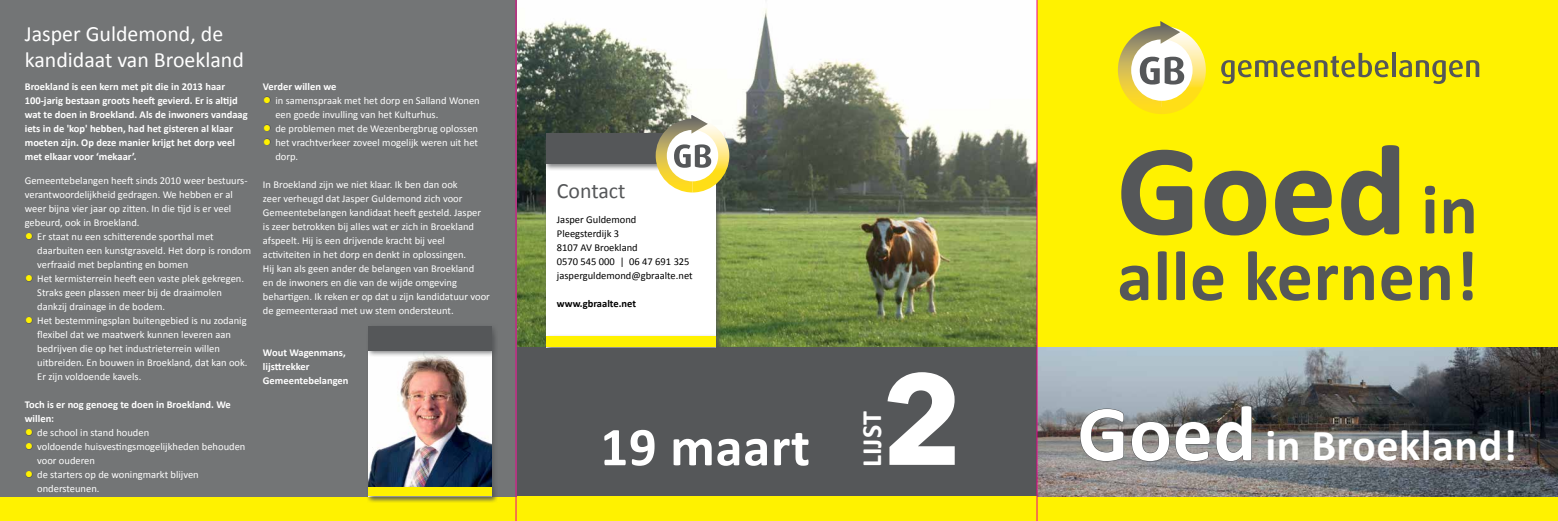
<style>
.page{position:relative;width:1558px;height:521px;background:#fff}
.page>*{position:absolute;margin:0;border:0;box-sizing:border-box;transform-origin:0 0}
.t1{font:700 128.62px "Calibri";color:#555759}
.t2{font:700 127.4px "Avenir Next";color:#fff}
.t3{font:700 71.58px "Calibri";letter-spacing:.01em;color:#555759}
.t4{font:700 54.95px "Calibri";letter-spacing:.01em;color:#fff}
.t5{font:700 44.27px "Calibri";letter-spacing:.01em;color:#fff}
.t6{font:700 28px "Calibri";letter-spacing:.01em;color:#fff}
.t7{font:21.88px/25.4px "Calibri";color:#fff}
.t8{font:21.88px "Calibri";color:#555759}
.t9{font:10.5px/14px "Calibri";color:#fff}
.t10{font:700 10.5px/14px "Calibri";color:#fff}
.t11{font:10.5px/14px "Calibri";color:#000}
.t12{font:700 10.5px "Calibri";color:#000}
.s1{font-size:14px;color:#fff200}
.s2{font-size:71.58px}
.s3{font-size:79.54px}
</style>
<div class="page">
<img style="left:516px;top:0;width:520px;height:347px">
<div style="left:1037px;top:0;width:521px;height:387px;background:#fff200"></div>
<div style="left:0;top:496px;width:1558px;height:25px;background:#fff200"></div>
<div style="left:516px;top:347px;width:1042px;height:149px;background:#555759"></div>
<svg style="left:1121px;top:149px;width:72px;height:87px"></svg>
<svg style="left:1204px;top:170px;width:63px;height:66px"></svg>
<svg style="left:1275px;top:170px;width:57px;height:66px"></svg>
<svg style="left:1341px;top:145px;width:59px;height:91px"></svg>
<div style="left:543px;top:139px;width:180px;height:215px;background:#555759;opacity:.75"></div>
<div style="left:546px;top:141px;width:170px;height:206px;background:#fff"></div>
<div style="left:543px;top:334px;width:180px;height:21px;background:#555759;opacity:.75"></div>
<div style="left:546px;top:336px;width:170px;height:11px;background:#fff200"></div>
<div style="left:543px;top:131px;width:180px;height:40px;background:#555759;opacity:.75"></div>
<div style="left:546px;top:133px;width:170px;height:31px;background:#555759"></div>
<svg style="left:656px;top:115px;width:73px;height:77px"></svg>
<svg style="left:1221px;top:53px;width:167px;height:31px"></svg>
<hr style="left:1392px;top:53px;width:4px;height:24px;background:#555759">
<svg style="left:1399px;top:60px;width:80px;height:24px"></svg>
<svg style="left:1118px;top:21px;width:88px;height:93px"></svg>
<div style="left:0;top:0;width:516px;height:496px;background:#737576"></div>
<svg style="left:25px;top:233px;width:8px;height:7px"></svg>
<svg style="left:25px;top:275px;width:8px;height:7px"></svg>
<svg style="left:25px;top:317px;width:8px;height:7px"></svg>
<svg style="left:25px;top:429px;width:8px;height:7px"></svg>
<svg style="left:25px;top:443px;width:8px;height:7px"></svg>
<svg style="left:25px;top:471px;width:8px;height:7px"></svg>
<svg style="left:264px;top:96px;width:7px;height:7px"></svg>
<svg style="left:264px;top:124px;width:7px;height:7px"></svg>
<svg style="left:264px;top:138px;width:7px;height:7px"></svg>
<div style="left:366px;top:330px;width:132px;height:173px;background:#555759;opacity:.75"></div>
<img style="left:368px;top:357px;width:123px;height:128px">
<div style="left:366px;top:485px;width:132px;height:18px;background:#555759;opacity:.75"></div>
<div style="left:368px;top:487px;width:123px;height:9px;background:#fff200"></div>
<div style="left:366px;top:323px;width:132px;height:34px;background:#555759;opacity:.75"></div>
<div style="left:368px;top:326px;width:123px;height:24px;background:#555759"></div>
<img style="left:1037px;top:347px;width:521px;height:149px">
<svg style="left:1079px;top:408px;width:45px;height:54px;background:#81807f"></svg>
<svg style="left:1131px;top:405px;width:121px;height:57px;background:#747271"></svg>
<hr style="left:515px;top:0;width:1px;height:521px;background:#ec008c">
<hr style="left:1036px;top:0;width:1px;height:521px;background:#ec008c">
<h3 class="t7" style="left:25px;top:21px;width:221px">Jasper Guldemond, de kandidaat van Broekland</h3>
<p class="t10" style="left:25px;top:79px;width:224px">Broekland is een kern met pit die in 2013 haar 100-jarig bestaan groots heeft gevierd. Er is altijd wat te doen in Broekland. Als de inwoners vandaag iets in de 'kop' hebben, had het gisteren al klaar moeten zijn. Op deze manier krijgt het dorp veel met elkaar voor ‘mekaar’.</p>
<p class="t9" style="left:25px;top:174px;width:224px">Gemeentebelangen heeft sinds 2010 weer bestuurs&shy;verantwoordelijkheid gedragen. We hebben er al weer bijna vier jaar op zitten. In die tijd is er veel gebeurd, ook in Broekland.</p>
<p class="t9" style="left:37px;top:230px;width:215px;text-indent:-12px"><span class="s1">●</span> Er staat nu een schitterende sporthal met daarbuiten een kunstgrasveld. Het dorp is rondom verfraaid met beplanting en bomen</p>
<p class="t9" style="left:37px;top:272px;width:208px;text-indent:-12px"><span class="s1">●</span> Het kermisterrein heeft een vaste plek gekregen.<br>Straks geen plassen meer bij de draaimolen dankzij drainage in de bodem.</p>
<p class="t9" style="left:37px;top:314px;width:212px;text-indent:-12px"><span class="s1">●</span> Het bestemmingsplan buitengebied is nu zodanig flexibel dat we maatwerk kunnen leveren aan bedrijven die op het industrieterrein willen uitbreiden. En bouwen in Broekland, dat kan ook.<br>Er zijn voldoende kavels.</p>
<p class="t10" style="left:25px;top:398px;width:207px">Toch is er nog genoeg te doen in Broekland. We willen:</p>
<p class="t9" style="left:25px;top:426px;width:126px"><span class="s1">●</span> de school in stand houden</p>
<p class="t9" style="left:37px;top:440px;width:210px;text-indent:-12px"><span class="s1">●</span> voldoende huisvestingsmogelijkheden behouden voor ouderen</p>
<p class="t9" style="left:37px;top:468px;width:163px;text-indent:-12px"><span class="s1">●</span> de starters op de woningmarkt blijven ondersteunen.</p>
<p class="t10" style="left:263px;top:79px;width:75px">Verder willen we</p>
<p class="t9" style="left:275px;top:93px;width:206px;text-indent:-12px"><span class="s1">●</span> in samenspraak met het dorp en Salland Wonen een goede invulling van het Kulturhus.</p>
<p class="t9" style="left:263px;top:121px;width:217px"><span class="s1">●</span> de problemen met de Wezenbergbrug oplossen</p>
<p class="t9" style="left:275px;top:135px;width:204px;text-indent:-12px"><span class="s1">●</span> het vrachtverkeer zoveel mogelijk weren uit het dorp.</p>
<p class="t9" style="left:263px;top:177px;width:228px">In Broekland zijn we niet klaar. Ik ben dan ook<br>zeer verheugd dat Jasper Guldemond zich voor Gemeentebelangen kandidaat heeft gesteld. Jasper is zeer betrokken bij alles wat er zich in Broekland afspeelt. Hij is een drijvende kracht bij veel activiteiten in het dorp en denkt in oplossingen.<br>Hij kan als geen ander de belangen van Broekland<br>en de inwoners en die van de wijde omgeving behartigen. Ik reken er op dat u zijn kandidatuur voor de gemeenteraad met uw stem ondersteunt.</p>
<p class="t10" style="left:263px;top:345px;width:87px">Wout Wagenmans, lijsttrekker<br>Gemeentebelangen</p>
<h3 class="t8" style="left:557px;top:177px;width:70px">Contact</h3>
<p class="t11" style="left:557px;top:212px;width:137px">Jasper Guldemond<br>Pleegsterdijk 3<br>8107 AV Broekland<br>0570 545 000 | 06 47 691 325 jasperguldemond@gbraalte.net</p>
<p class="t12" style="left:557px;top:297px;width:81px">www.gbraalte.net</p>
<h3 class="t4" style="left:600px;top:412px;width:211px">19 maart</h3>
<h2 class="t2" style="left:881px;top:310px;width:84px">2</h2>
<h3 class="t6" style="left:854px;top:467px;width:58px;rotate:-90deg">LIJST</h3>
<h1 class="t1" style="left:1117px;top:108px;width:362px">Goed <span class="s2">in</span></h1>
<h3 class="t3" style="left:1117px;top:230px;width:362px">alle kernen!</h3>
<h3 class="t5" style="left:1077px;top:417px;width:441px"><span class="s3">Goed</span> in Broekland!</h3>
</div>
